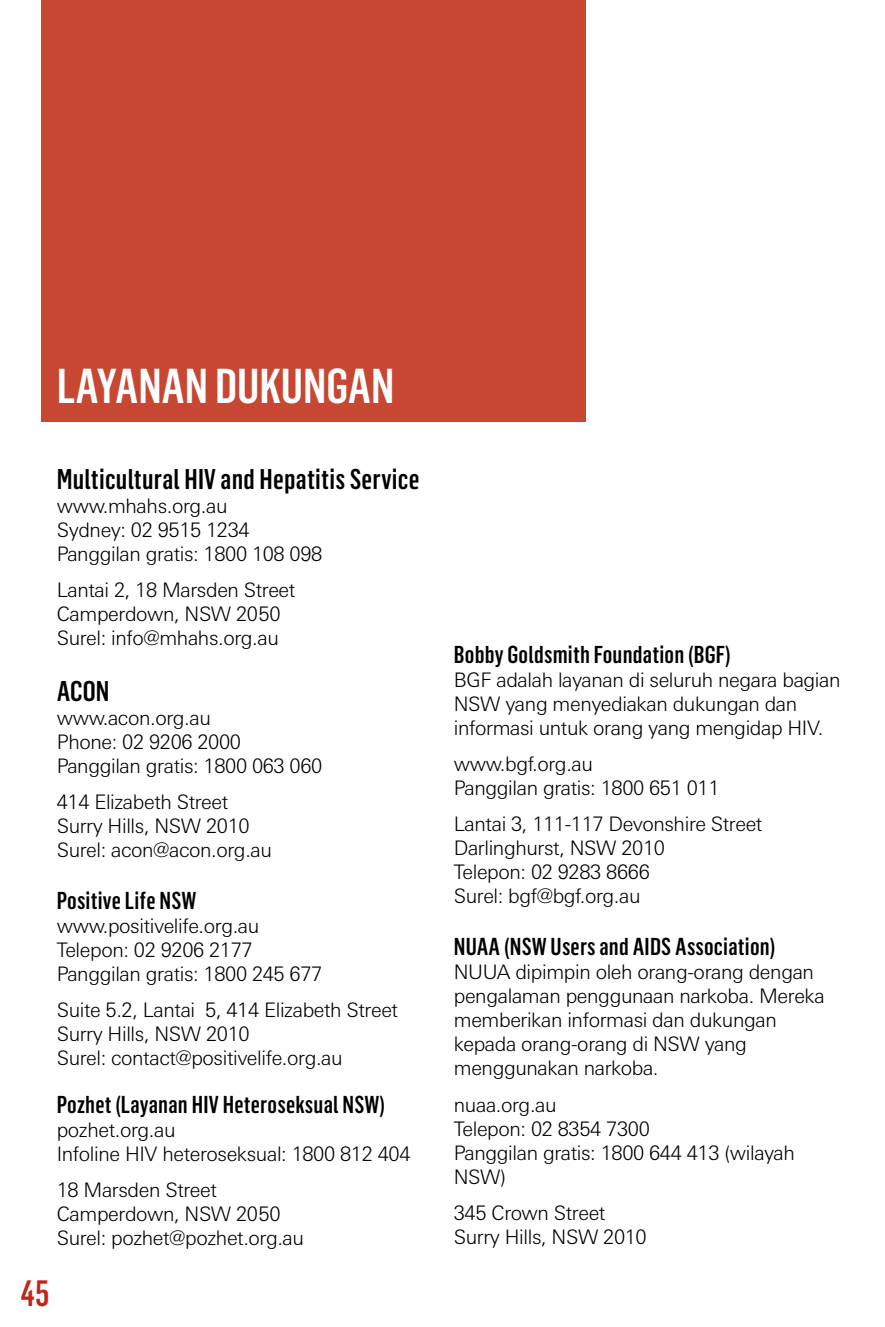
<style>
.page{position:relative;width:885px;height:1327px;background:#fff}
.page>*{position:absolute;margin:0;border:0;box-sizing:border-box;transform-origin:0 0}
.t1{font:500 48px "Flama Condensed";color:#fff}
.t2{font:500 36px "Flama Condensed";color:#c1261b}
.t3{font:500 28px "Flama Condensed";letter-spacing:.01em;color:#000}
.t4{font:500 24px "Flama Condensed";letter-spacing:.01em;color:#000}
.t5{font:300 20px/24px "Linotype Univers Basic";letter-spacing:-.02em;color:#000}
</style>
<div class="page">
<div style="left:42px;top:0;width:544px;height:421px;background:#c84732"></div>
<h1 class="t1" style="left:57px;top:355px;width:339px">Layanan Dukungan</h1>
<h3 class="t3" style="left:57px;top:462px;width:364px">Multicultural HIV and Hepatitis Service</h3>
<p class="t5" style="left:57px;top:494px;width:267px">www.mhahs.org.au<br>Sydney: 02 9515 1234<br>Panggilan gratis: 1800 108 098</p>
<p class="t5" style="left:57px;top:578px;width:240px">Lantai 2, 18 Marsden Street<br>Camperdown, N SW 2050<br>Surel: info@mhahs.org.au</p>
<h3 class="t3" style="left:57px;top:673px;width:51px">ACON</h3>
<p class="t5" style="left:57px;top:705px;width:267px">www.acon.org.au<br>Phone: 02 9206 2000<br>Panggilan gratis: 1800 063 060</p>
<p class="t5" style="left:57px;top:789px;width:217px">414 Elizabeth Street<br>Surry Hills, NSW 2010<br>Surel: acon@acon.org.au</p>
<p class="t4" style="left:57px;top:885px;width:140px">Positive Life NSW</p>
<p class="t5" style="left:57px;top:913px;width:267px">www.positivelife.org.au<br>Telepon: 02 9206 2177<br>Panggilan gratis: 1800 245 677</p>
<p class="t5" style="left:57px;top:997px;width:343px">Suite 5.2, Lantai 5, 414 Elizabeth Street<br>Surry Hills, NSW 2010<br>Surel: contact@positivelife.org.au</p>
<p class="t4" style="left:57px;top:1089px;width:330px">Pozhet (Layanan HIV Heteroseksual NSW)</p>
<p class="t5" style="left:57px;top:1117px;width:355px">pozhet.org.au<br>Infoline HIV heteroseksual: 1800 812 404</p>
<p class="t5" style="left:57px;top:1177px;width:249px">18 Marsden Street<br>Camperdown, N SW 2050<br>Surel: pozhet@pozhet.org.au</p>
<h2 class="t2" style="left:20px;top:1271px;width:31px">45</h2>
<p class="t4" style="left:454px;top:640px;width:278px">Bobby Goldsmith Foundation (BGF)</p>
<p class="t5" style="left:454px;top:668px;width:388px">BGF adalah layanan di seluruh negara bagian<br>NSW yang menyediakan dukungan dan informasi untuk orang yang mengidap HIV.</p>
<p class="t5" style="left:454px;top:752px;width:267px">www.bgf.org.au<br>Panggilan gratis: 1800 651 011</p>
<p class="t5" style="left:454px;top:812px;width:310px">Lantai 3, 111-117 Devonshire Street<br>Darlinghurst, NSW 2010<br>Telepon: 02 9283 8666<br>Surel: bgf@bgf.org.au</p>
<p class="t4" style="left:454px;top:932px;width:323px">NUAA (NSW Users and AIDS Association)</p>
<p class="t5" style="left:454px;top:960px;width:15px">NUU</p>
<p class="t5" style="left:454px;top:960px;width:372px;text-indent:43px">A dipimpin oleh orang-orang dengan pengalaman penggunaan narkoba. Mereka memberikan informasi dan dukungan kepada orang-orang di NSW yang menggunakan narkoba.</p>
<p class="t5" style="left:454px;top:1092px;width:342px">nuaa.org.au<br>Telepon: 02 8354 7300<br>Panggilan gratis: 1800 644 413 (wilayah<br>N SW)</p>
<p class="t5" style="left:454px;top:1200px;width:194px">345 Crown Street<br>Surry Hills, NSW 2010</p>
</div>
